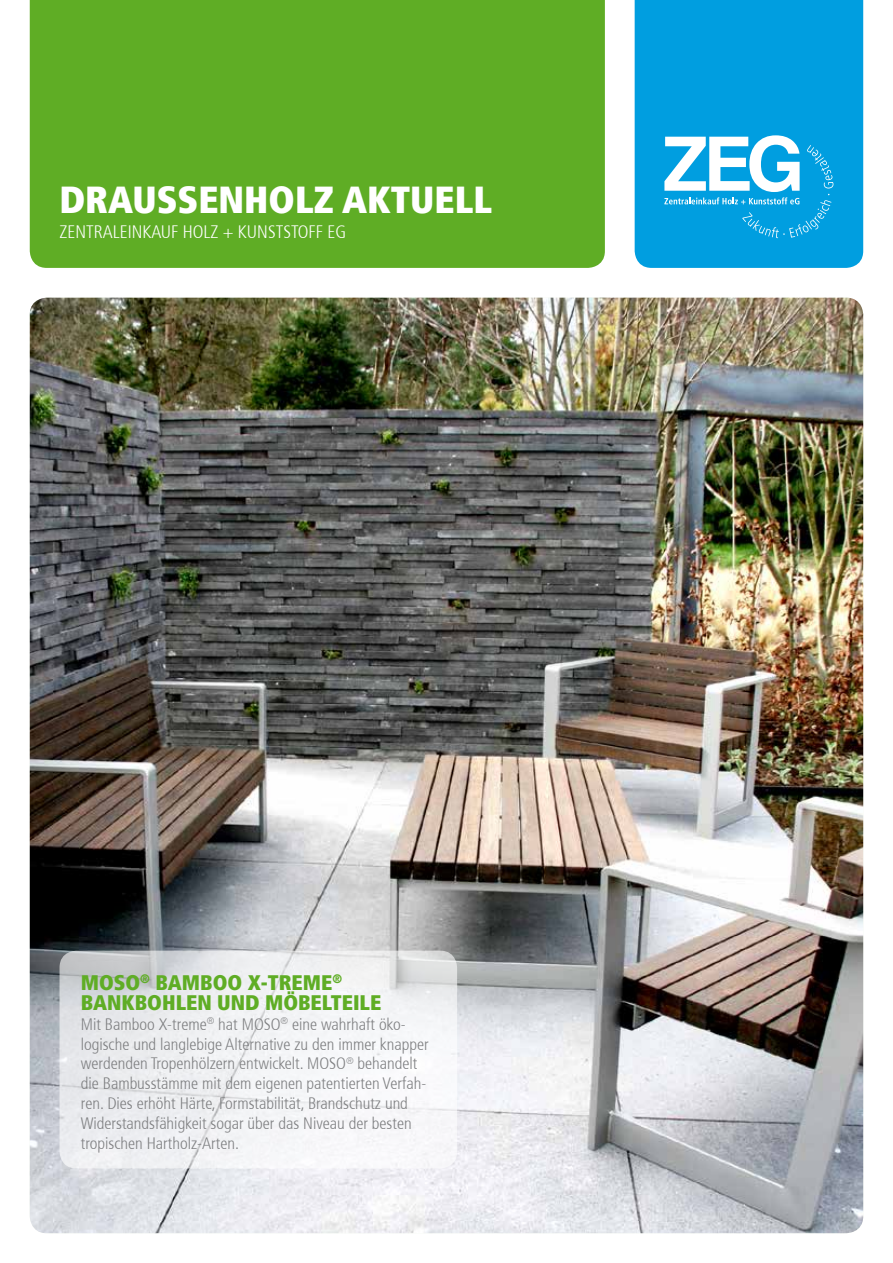
<style>
.page{position:relative;width:893px;height:1263px;background:#fff}
.page>*{position:absolute;margin:0;border:0;box-sizing:border-box;transform-origin:0 0}
.t1{font:900 condensed 37.5px "Frutiger";color:#fff}
.t2{font:900 condensed 21px/19.8px "Frutiger";color:#5fad25}
.t3{font:300 condensed 18px "Frutiger";color:#fff}
.t4{font:300 condensed 16.5px/19.8px "Frutiger";color:#7e7f81}
</style>
<div class="page">
<img style="left:30px;top:298px;width:833px;height:935px">
<div style="left:30px;top:0;width:575px;height:268px;background:#5fad25"></div>
<svg style="left:60px;top:951px;width:397px;height:217px;fill:#f1f2f4"></svg>
<div style="left:635px;top:0;width:228px;height:268px;background:#009ee0"></div>
<svg style="left:664px;top:135px;width:170px;height:103px"></svg>
<h1 class="t1" style="left:60px;top:177px;width:434px">DRAUSSENHOLZ AKTUELL</h1>
<p class="t3" style="left:60px;top:222px;width:288px">ZENTRALEINKAUF HOLZ + KUNSTSTOFF EG</p>
<p class="t2" style="left:81px;top:973px;width:302px">MOSO<sup>®</sup> BAMBOO X-TREME<sup>®<br></sup>BANKBOHLEN UND MÖBELTEILE</p>
<p class="t4" style="left:81px;top:1014px;width:350px">Mit Bamboo X-treme<sup>®</sup> hat MOSO<sup>®</sup> eine wahrhaft öko&shy;logische und langlebige Alternative zu den immer knapper werdenden Tropenhölzern entwickelt. MOSO<sup>®</sup> behandelt die Bambusstämme mit dem eigenen patentierten Verfah&shy;ren. Dies erhöht Härte, Formstabilität, Brandschutz und Widerstandsfähigkeit sogar über das Niveau der besten tropischen Hartholz-Arten.</p>
</div>
